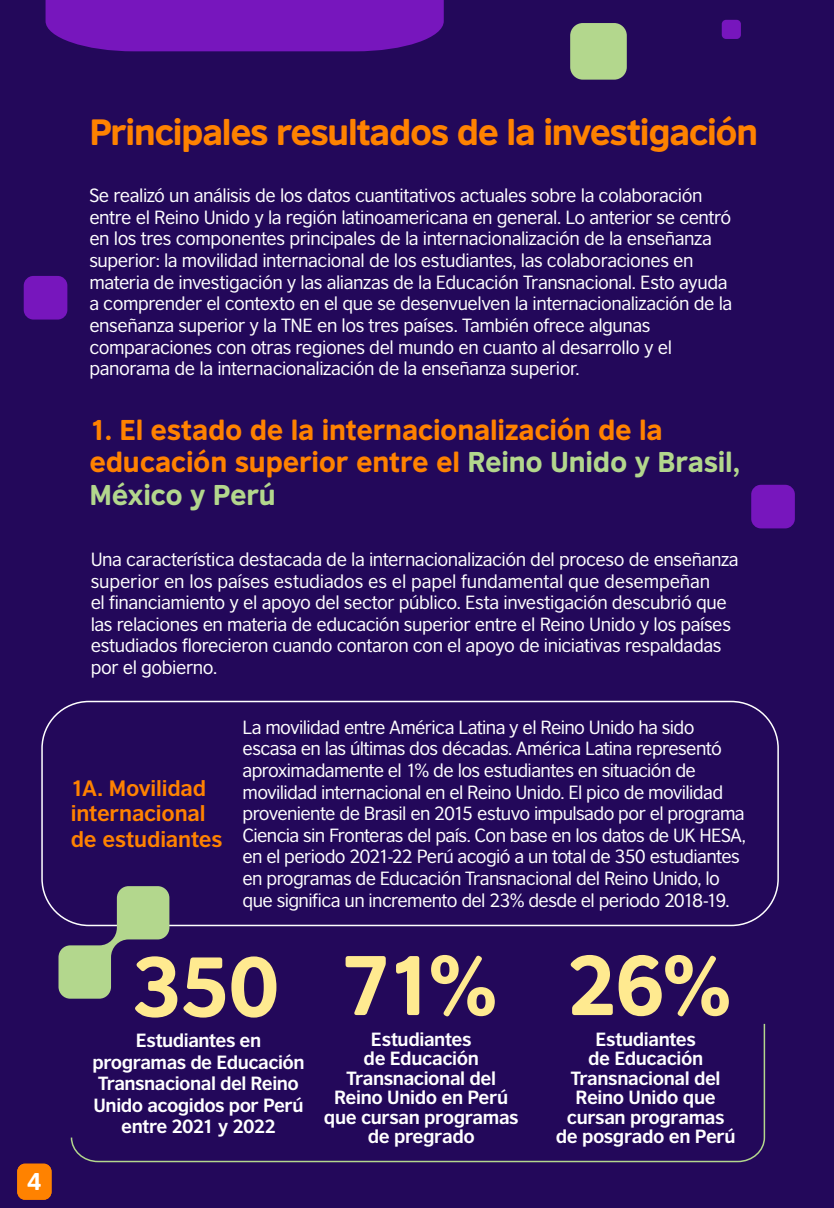
<style>
.page{position:relative;width:834px;height:1208px;background:#fff}
.page>*{position:absolute;margin:0;border:0;box-sizing:border-box;transform-origin:0 0}
.Title_Level_02{font:79.5px "British Council ARMO Headline";letter-spacing:-.035em;color:#ffea90}
.A_Head_-_Large{font:34.5px "British Council Sans Headline";letter-spacing:-.035em;color:#ff8200}
.Body{font:27px/32.4px "British Council Sans Headline";letter-spacing:-.01em;color:#ff8200}
.t1{font:23.1px "British Council ARMO Headline";color:#fff}
.Body-2{font:700 21px/25.2px "British Council Sans";letter-spacing:-.005em;color:#ff8200}
.Body-3{font:18px/21.6px "British Council Sans";letter-spacing:-.025em;color:#fff}
.Body-4{font:700 18px/19.5px "British Council Sans";letter-spacing:-.025em;color:#fff;text-align:center}
.s1{color:#b3d78d}
</style>
<div class="page">
<div style="left:0;top:0;width:833px;height:1208px;background:#23085a"></div>
<div style="left:41px;top:701px;width:737px;height:225px;border:2px solid #fff;border-radius:47px"></div>
<div style="left:751px;top:485px;width:43px;height:43px;background:#7716bd;border-radius:10px"></div>
<div style="left:46px;top:0;width:397px;height:51px;background:#7716bd"></div>
<div style="left:570px;top:23px;width:56px;height:57px;background:#b3d78d;border-radius:13px"></div>
<div style="left:721px;top:20px;width:19px;height:19px;background:#7716bd;border-radius:4px"></div>
<svg style="left:70px;top:1023px;width:695px;height:140px"></svg>
<svg style="left:58px;top:886px;width:111px;height:112px"></svg>
<div style="left:24px;top:276px;width:43px;height:43px;background:#7716bd;border-radius:10px"></div>
<div style="left:17px;top:1163px;width:34px;height:36px;background:#ff8200;border-radius:8px"></div>
<p class="t1" style="left:27px;top:1168px;width:16px">4</p>
<p class="A_Head_-_Large" style="left:89px;top:105px;width:670px">Principales resultados de la investigación</p>
<p class="Body-3" style="left:89px;top:183px;width:644px">Se realizó un análisis de los datos cuantitativos actuales sobre la colaboración entre el Reino Unido y la región latinoamericana en general. Lo anterior se centró en los tres componentes principales de la internacionalización de la enseñanza superior: la movilidad internacional de los estudiantes, las colaboraciones en materia de investigación y las alianzas de la Educación Transnacional. Esto ayuda a comprender el contexto en el que se desenvuelven la internacionalización de la enseñanza superior y la TNE en los tres países. También ofrece algunas comparaciones con otras regiones del mundo en cuanto al desarrollo y el panorama de la internacionalización de la enseñanza superior.</p>
<p class="Body" style="left:89px;top:412px;width:652px">1. El estado de la internacionalización de la educación superior entre el <span class="s1">Reino Unido y Brasil,<br>México y Perú</span></p>
<p class="Body-3" style="left:91px;top:547px;width:649px">Una característica destacada de la internacionalización del proceso de enseñanza superior en los países estudiados es el papel fundamental que desempeñan<br>el financiamiento y el apoyo del sector público. Esta investigación descubrió que las relaciones en materia de educación superior entre el Reino Unido y los países estudiados florecieron cuando contaron con el apoyo de iniciativas respaldadas por el gobierno.</p>
<p class="Body-2" style="left:71px;top:773px;width:153px">1A. Movilidad internacional de estudiantes</p>
<p class="Body-3" style="left:242px;top:714px;width:505px">La movilidad entre América Latina y el Reino Unido ha sido escasa en las últimas dos décadas. América Latina representó aproximadamente el 1% de los estudiantes en situación de movilidad internacional en el Reino Unido. El pico de movilidad proveniente de Brasil en 2015 estuvo impulsado por el programa Ciencia sin Fronteras del país. Con base en los datos de UK HESA, en el periodo 2021-22 Perú acogió a un total de 350 estudiantes en programas de Educación Transnacional del Reino Unido, lo que significa un incremento del 23% desde el periodo 2018-19.</p>
<p class="Title_Level_02" style="left:131px;top:942px;width:150px">350</p>
<p class="Body-4" style="left:92px;top:1027px;width:214px;line-height:21.6px">Estudiantes en programas de Educación<br>Transnacional del Reino<br>Unido acogidos por Perú entre 2021 y 2022</p>
<p class="Title_Level_02" style="left:340px;top:941px;width:158px">71%</p>
<p class="Title_Level_02" style="left:566px;top:941px;width:167px">26%</p>
<p class="Body-4" style="left:324px;top:1027px;width:196px">Estudiantes<br>de Educación<br>Transnacional del<br>Reino Unido en Perú que cursan programas de pregrado</p>
<p class="Body-4" style="left:555px;top:1027px;width:181px">Estudiantes<br>de Educación<br>Transnacional del<br>Reino Unido que cursan programas de posgrado en Perú</p>
</div>
